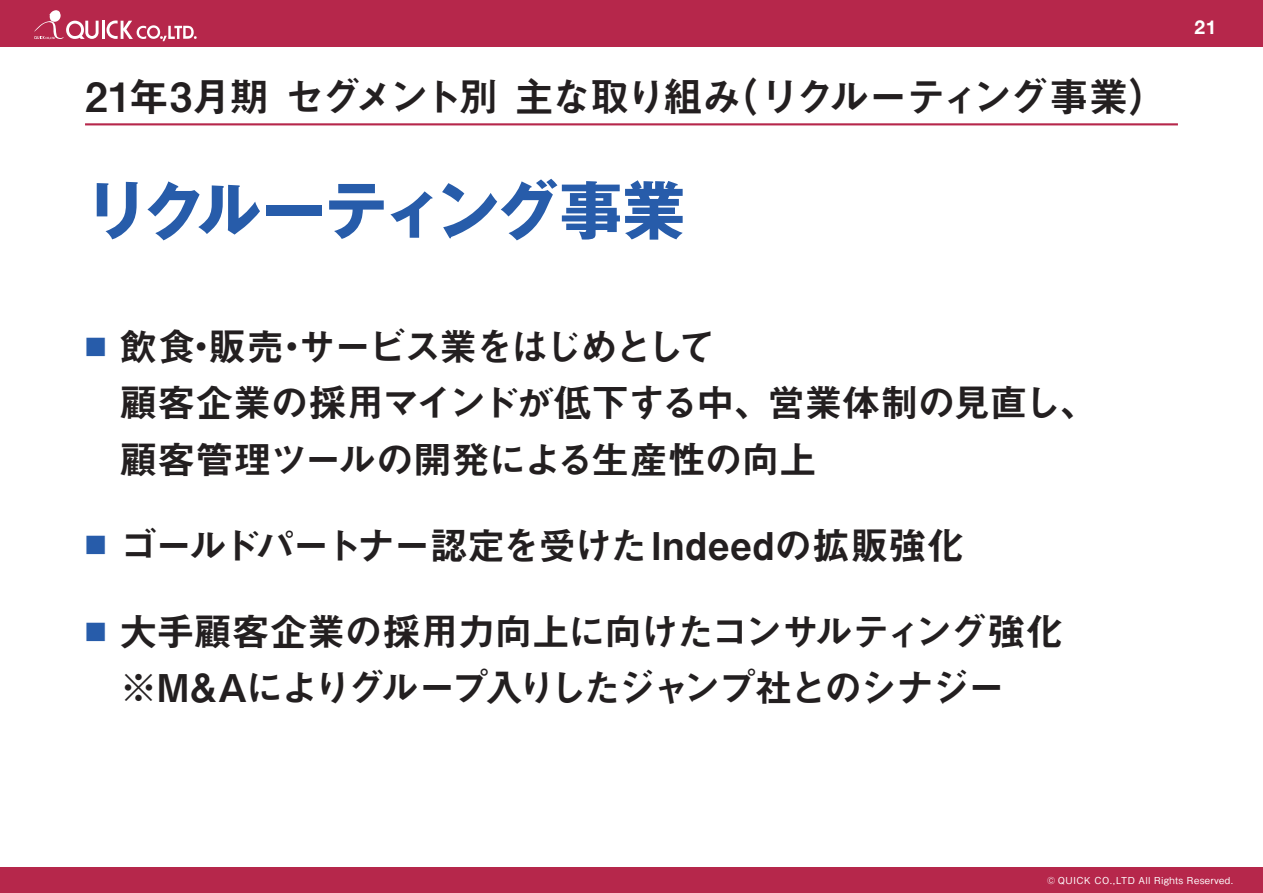
<style>
.page{position:relative;width:1263px;height:893px;background:#fff}
.page>*{position:absolute;margin:0;border:0;box-sizing:border-box;transform-origin:0 0}
.t1{font:700 63.75px "Gothic MB101 Pr 6";letter-spacing:-.07em;color:#275caa}
.t2{font:40.35px "Midashi Go Pr 6 MB31";letter-spacing:-.075em;color:#231f20}
.t3{font:40.35px "Midashi Go Pr 6 MB31";letter-spacing:-.1em;color:#231f20}
.t4{font:38.25px "Midashi Go Pr 6 MB31";letter-spacing:-.05em;color:#231f20}
.t5{font:38.25px/56.4px "Midashi Go Pr 6 MB31";letter-spacing:-.03em;color:#231f20}
.t6{font:38.25px "Midashi Go Pr 6 MB31";letter-spacing:-.09em;color:#231f20}
.t7{font:38.25px "Midashi Go Pr 6 MB31";letter-spacing:-.07em;color:#231f20}
.t8{font:21.3px "Midashi Go Pr 6 MB31";color:#275caa}
.t9{font:700 19.2px "Helvetica Neue";color:#fff}
.t10{font:500 9.6px "Gothic BBB Pr 6";letter-spacing:.045em;color:#fff}
</style>
<div class="page">
<div style="left:0;top:867px;width:1263px;height:26px;background:#b6274b"></div>
<div style="left:0;top:0;width:1263px;height:47px;background:#b6274b"></div>
<hr style="left:102px;top:21px;width:3px;height:18px;background:#fff">
<svg style="left:106px;top:21px;width:91px;height:20px"></svg>
<svg style="left:34px;top:10px;width:65px;height:30px"></svg>
<hr style="left:85px;top:123px;width:1093px;height:2px;background:#b6274b">
<p class="t3" style="left:718px;top:65px;width:451px">（リクルーティング事業(</p>
<p class="t2" style="left:85px;top:65px;width:658px">21年3月期セグメント別主な取り組み</p>
<h1 class="t1" style="left:85px;top:158px;width:602px">リクルーティング事業</h1>
<p class="t8" style="left:85px;top:330px;width:23px">■</p>
<p class="t7" style="left:120px;top:316px;width:598px">飲食販売サービス業をはじめとして</p>
<p class="t4" style="left:182px;top:316px;width:40px">・</p>
<p class="t4" style="left:273px;top:316px;width:40px">・</p>
<p class="t5" style="left:120px;top:373px;width:980px">顧客企業の採用マインドが低下する中、営業体制の見直し、顧客管理ツールの開発による生産性の向上</p>
<p class="t8" style="left:85px;top:528px;width:23px">■</p>
<p class="t4" style="left:120px;top:515px;width:846px">ゴールドパートナー認定を受けたIndeedの拡販強化</p>
<p class="t8" style="left:85px;top:614px;width:23px">■</p>
<p class="t4" style="left:120px;top:601px;width:945px">大手顧客企業の採用力向上に向けたコンサルティング強化</p>
<p class="t6" style="left:120px;top:657px;width:888px">※M&amp;Aによりグループ入りしたジャンプ社とのシナジー</p>
<p class="t9" style="left:1194px;top:13px;width:24px">21</p>
<p class="t10" style="left:1047px;top:872px;width:188px">© QUICK CO.,LTD All Rights Reserved.</p>
</div>
